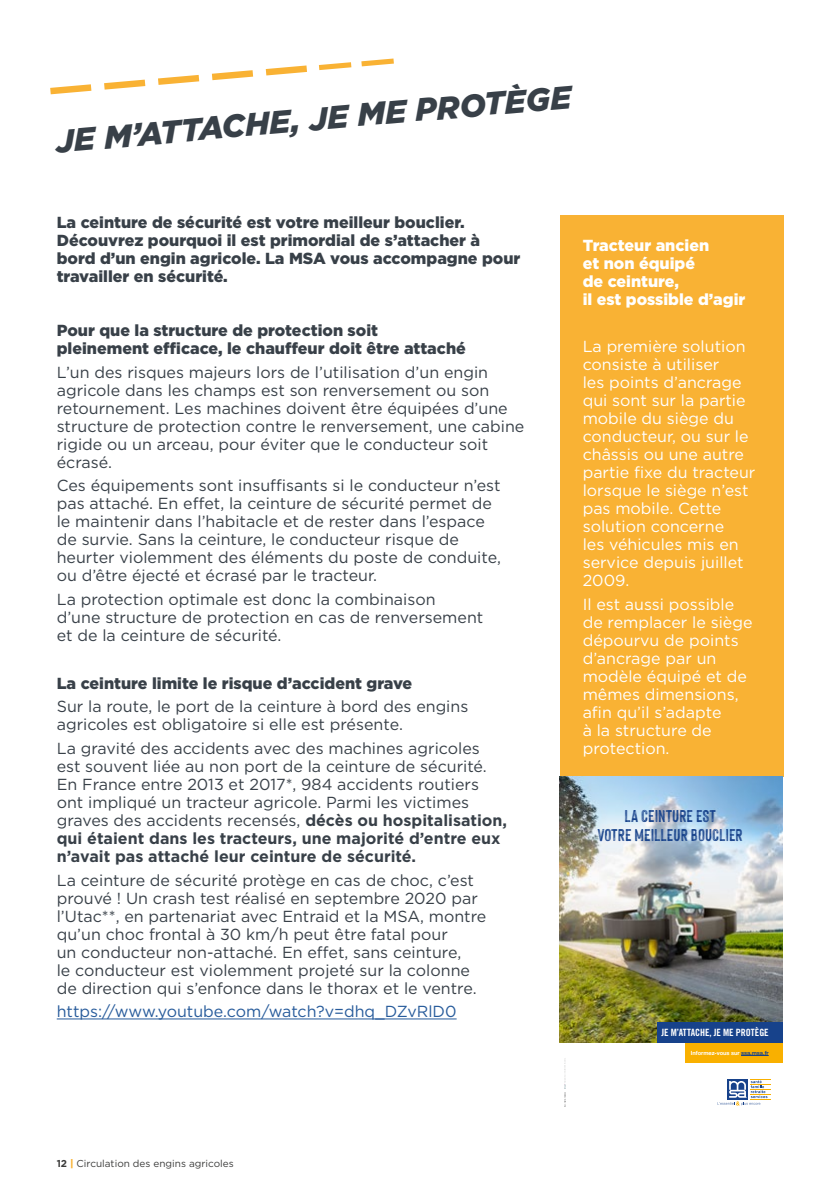
<style>
.page{position:relative;width:840px;height:1191px;background:#fff}
.page>*{position:absolute;margin:0;border:0;box-sizing:border-box;transform-origin:0 0}
.t1{font:italic 900 32px "Gotham";color:#384048}
.t2{font:18.8px/18.8px "Hackney Personal Use Only";color:#17428b;text-align:center}
.t3{font:16px/18px "Gotham";color:#384048}
.t4{font:16px/18px "Gotham";color:#fff}
.t5{font:900 16px/18px "Gotham";color:#384048}
.t6{font:900 16px/18px "Gotham";color:#fff}
.t7{font:16px "Gotham";color:#275b9b}
.t8{font:10px "Gotham";color:#3c3c3b}
.t9{font:10px "Trade Gothic Bold Cond Twenty";letter-spacing:-.01em;color:#fff}
.t10{font:700 5.6px "Helvetica Neue";letter-spacing:-.01em;color:#fff}
.s1{font-weight:700}
.s2{color:#17428b}
.s3{font-weight:900;color:#f9b234}
</style>
<div class="page">
<div style="left:559px;top:215px;width:223px;height:562px;background:#f9b234"></div>
<hr style="left:57px;top:1018px;width:399px;height:1px;background:#275b9b">
<svg style="left:104px;top:80px;width:41px;height:10px"></svg>
<svg style="left:50px;top:84px;width:41px;height:10px"></svg>
<svg style="left:158px;top:75px;width:41px;height:10px"></svg>
<svg style="left:212px;top:70px;width:41px;height:10px"></svg>
<svg style="left:265px;top:65px;width:42px;height:10px"></svg>
<svg style="left:319px;top:62px;width:32px;height:8px"></svg>
<svg style="left:361px;top:58px;width:32px;height:8px"></svg>
<img style="left:559px;top:777px;width:223px;height:265px">
<svg style="left:717px;top:1079px;width:53px;height:26px"></svg>
<div style="left:685px;top:1042px;width:97px;height:20px;background:#f9b000"></div>
<svg style="left:741px;top:1055px;width:27px;height:1px"></svg>
<div style="left:656px;top:1022px;width:126px;height:20px;background:#17428b"></div>
<h1 class="t1" style="left:54px;top:120px;width:519px;rotate:-5deg">JE M’ATTACHE, JE ME PROTÈGE</h1>
<p class="t5" style="left:57px;top:213px;width:465px">La ceinture de sécurité est votre meilleur bouclier.<br>Découvrez pourquoi il est primordial de s’attacher à bord d’un engin agricole. La MSA vous accompagne pour travailler en sécurité.</p>
<p class="t5" style="left:57px;top:321px;width:410px">Pour que la structure de protection soit pleinement efficace, le chauffeur doit être attaché</p>
<p class="t3" style="left:57px;top:363px;width:469px">L’un des risques majeurs lors de l’utilisation d’un engin agricole dans les champs est son renversement ou son retournement. Les machines doivent être équipées d’une structure de protection contre le renversement, une cabine rigide ou un arceau, pour éviter que le conducteur soit écrasé.</p>
<p class="t3" style="left:57px;top:476px;width:445px">Ces équipements sont insuffisants si le conducteur n’est pas attaché. En effet, la ceinture de sécurité permet de le maintenir dans l’habitacle et de rester dans l’espace de survie. Sans la ceinture, le conducteur risque de heurter violemment des éléments du poste de conduite, ou d’être éjecté et écrasé par le tracteur.</p>
<p class="t3" style="left:57px;top:590px;width:428px">La protection optimale est donc la combinaison d’une structure de protection en cas de renversement et de la ceinture de sécurité.</p>
<p class="t5" style="left:57px;top:673px;width:357px">La ceinture limite le risque d’accident grave</p>
<p class="t3" style="left:57px;top:697px;width:413px">Sur la route, le port de la ceinture à bord des engins agricoles est obligatoire si elle est présente.</p>
<p class="t3" style="left:57px;top:739px;width:451px">La gravité des accidents avec des machines agricoles est souvent liée au non port de la ceinture de sécurité.<br>En France entre 2013 et 2017*, 984 accidents routiers ont impliqué un tracteur agricole. Parmi les victimes graves des accidents recensés, <span class="s1">décès ou hospitalisation, qui étaient dans les tracteurs, une majorité d’entre eux n’avait pas attaché leur ceinture de sécurité.</span></p>
<p class="t3" style="left:57px;top:870px;width:431px">La ceinture de sécurité protège en cas de choc, c’est prouvé ! Un crash test réalisé en septembre 2020 par l’Utac**, en partenariat avec Entraid et la MSA, montre qu’un choc frontal à 30 km/h peut être fatal pour<br>un conducteur non-attaché. En effet, sans ceinture,<br>le conducteur est violemment projeté sur la colonne de direction qui s’enfonce dans le thorax et le ventre.</p>
<p class="t7" style="left:57px;top:1001px;width:401px">https://www.youtube.com/watch?v=dhq_DZvRlD0</p>
<p class="t6" style="left:582px;top:236px;width:164px">Tracteur ancien<br>et non équipé<br>de ceinture,<br>il est possible d’agir</p>
<p class="t4" style="left:582px;top:337px;width:174px">La première solution consiste à utiliser<br>les points d’ancrage qui sont sur la partie mobile du siège du conducteur, ou sur le châssis ou une autre partie fixe du tracteur lorsque le siège n’est pas mobile. Cette solution concerne<br>les véhicules mis en service depuis juillet<br>2009.</p>
<p class="t4" style="left:582px;top:595px;width:171px">Il est aussi possible de remplacer le siège dépourvu de points d’ancrage par un modèle équipé et de mêmes dimensions, afin qu’il s’adapte<br>à la structure de protection.</p>
<p class="t2" style="left:597px;top:806px;width:147px">LA CEINTURE EST<br>VOTRE MEILLEUR BOUCLIER</p>
<p class="t9" style="left:661px;top:1026px;width:109px">JE M’ATTACHE, JE ME PROTÈGE</p>
<p class="t10" style="left:690px;top:1048px;width:79px">Informez-vous sur <span class="s2">ssa.msa.fr</span></p>
<p class="t8" style="left:57px;top:1157px;width:178px"><span class="s1">12</span> <span class="s3">|</span> Circulation des engins agricoles</p>
</div>
